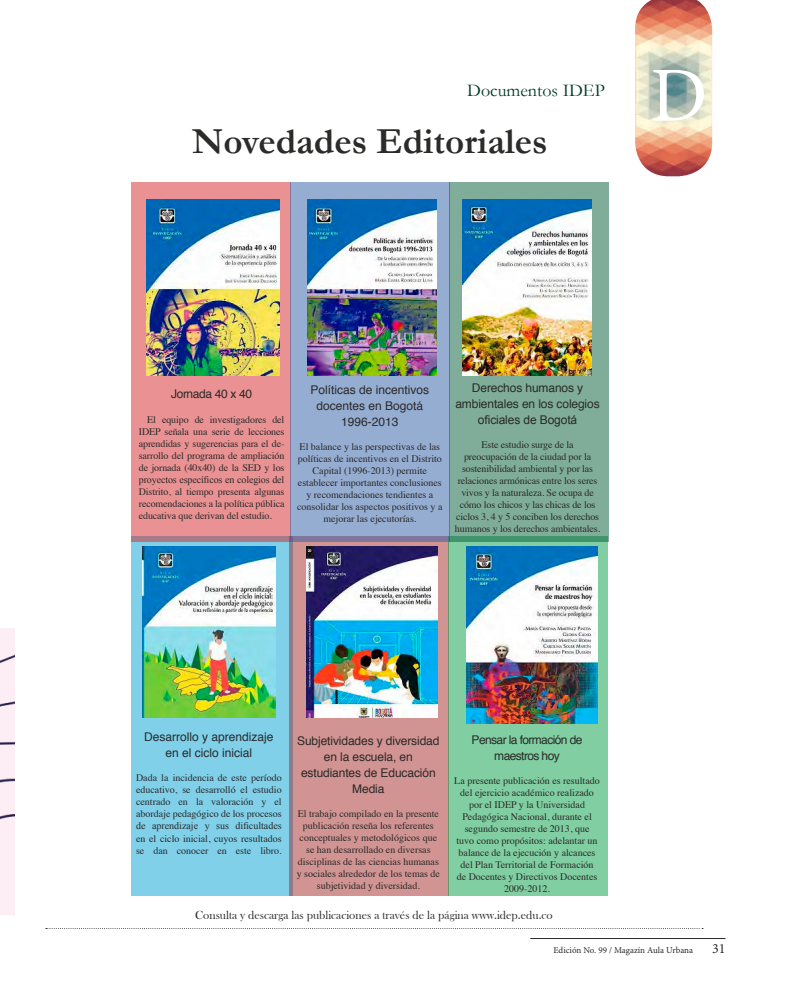
<style>
.page{position:relative;width:794px;height:993px;background:#fff}
.page>*{position:absolute;margin:0;border:0;box-sizing:border-box;transform-origin:0 0}
.t1{font:78px "Minion Pro";color:#fff}
.t2{font:700 37px "Garamond";color:#2b2b2a}
.t3{font:18px "Garamond";color:#023b2b}
.t4{font:14px "Minion Pro";color:#2b2b2a}
.t5{font:12px/16px "Helvetica";letter-spacing:-.01em;color:#2b2b2a;text-align:center}
.t6{font:12px "Bask Old Face";color:#2b2b2a}
.t7{font:12px/16px "Helvetica";letter-spacing:-.05em;color:#2b2b2a;text-align:center}
.t8{font:12px "Arial";letter-spacing:-.01em;color:#2b2b2a}
.t9{font:12px "Helvetica";letter-spacing:-.03em;color:#2b2b2a}
.t10{font:10px/12px "Times";color:#2b2b2a;text-align:center}
.t11{font:10px "Times New Roman";letter-spacing:-.01em;color:#2b2b2a}
.t12{font:9px "Minion Pro";color:#2b2b2a}
</style>
<div class="page">
<hr style="left:530px;top:938px;width:195px;height:1px;background:#2b2b2a">
<img style="left:635px;top:0;width:77px;height:176px">
<div style="left:0;top:628px;width:14px;height:286px;background:#fdeef5"></div>
<div style="left:131px;top:535px;width:161px;height:360px;background:#80d0ea"></div>
<div style="left:289px;top:535px;width:159px;height:360px;background:#d19492"></div>
<div style="left:131px;top:182px;width:159px;height:360px;background:#ea9193"></div>
<div style="left:448px;top:535px;width:160px;height:360px;background:#80cea1"></div>
<div style="left:290px;top:182px;width:160px;height:360px;background:#96add2"></div>
<div style="left:449px;top:182px;width:159px;height:360px;background:#80ad9a"></div>
<img style="left:142px;top:546px;width:133px;height:171px">
<img style="left:306px;top:546px;width:131px;height:171px">
<img style="left:147px;top:199px;width:132px;height:176px">
<img style="left:308px;top:199px;width:129px;height:176px">
<img style="left:462px;top:199px;width:129px;height:176px">
<img style="left:466px;top:546px;width:132px;height:177px">
<h3 class="t3" style="left:467px;top:80px;width:139px">Documentos IDEP</h3>
<h2 class="t2" style="left:192px;top:121px;width:357px">Novedades Editoriales</h2>
<h1 class="t1" style="left:650px;top:43px;width:59px">D</h1>
<p class="t9" style="left:171px;top:389px;width:83px">Jornada 40 x 40</p>
<p class="t10" style="left:139px;top:414px;width:147px;text-align:justify;text-indent:8px">El equipo de investigadores del IDEP señala una serie de lecciones aprendidas y sugerencias para el de&shy;sarrollo del programa de ampliación de jornada (40x40) de la SED y los</p>
<p class="t11" style="left:139px;top:473px;width:147px">proyectos específicos en colegios del</p>
<p class="t10" style="left:139px;top:486px;width:147px;text-align:justify">Distrito, al tiempo presenta algunas recomendaciones a la política pública educativa que derivan del estudio.</p>
<p class="t5" style="left:310px;top:382px;width:120px">Políticas de incentivos docentes en Bogotá<br>1996-2013</p>
<p class="t10" style="left:297px;top:441px;width:147px">El balance y las perspectivas de las políticas de incentivos en el Distrito Capital (1996-2013) permite establecer importantes conclusiones y recomendaciones tendientes a consolidar los aspectos positivos y a mejorar las ejecutorías.</p>
<p class="t5" style="left:455px;top:380px;width:146px">Derechos humanos y ambientales en los colegios</p>
<p class="t8" style="left:478px;top:413px;width:101px">oficiales de Bogotá</p>
<p class="t10" style="left:455px;top:439px;width:147px">Este estudio surge de la preocupación de la ciudad por la sostenibilidad ambiental y por las relaciones armónicas entre los seres vivos y la naturaleza. Se ocupa de cómo los chicos y las chicas de los ciclos 3, 4 y 5 conciben los derechos humanos y los derechos ambientales.</p>
<p class="t5" style="left:144px;top:730px;width:131px">Desarrollo y aprendizaje en el ciclo inicial</p>
<p class="t10" style="left:136px;top:772px;width:147px;text-align:justify">Dada la incidencia de este período educativo, se desarrolló el estudio centrado en la valoración y el abordaje pedagógico de los procesos</p>
<p class="t11" style="left:136px;top:820px;width:147px">de aprendizaje y sus dificultades</p>
<p class="t10" style="left:136px;top:832px;width:147px;text-align:left">en el ciclo inicial, cuyos resultados se dan conocer en este libro.</p>
<p class="t5" style="left:297px;top:733px;width:144px">Subjetividades y diversidad en la escuela, en estudiantes de Educación<br>Media</p>
<p class="t10" style="left:297px;top:808px;width:145px">El trabajo compilado en la presente publicación reseña los referentes conceptuales y metodológicos que se han desarrollado en diversas disciplinas de las ciencias humanas y sociales alrededor de los temas de subjetividad y diversidad.</p>
<p class="t7" style="left:471px;top:732px;width:112px">Pensar la formación de maestros hoy</p>
<p class="t10" style="left:454px;top:775px;width:147px">La presente publicación es resultado del ejercicio académico realizado por el IDEP y la Universidad<br>Pedagógica Nacional, durante el segundo semestre de 2013, que<br>tuvo como propósitos: adelantar un balance de la ejecución y alcances del Plan Territorial de Formación<br>de Docentes y Directivos Docentes<br>2009-2012.</p>
<p class="t6" style="left:195px;top:910px;width:359px">Consulta y descarga las publicaciones a través de la página www.idep.edu.co</p>
<p class="t12" style="left:553px;top:943px;width:141px">Edición No. 99 / Magazín Aula Urbana</p>
<h3 class="t4" style="left:712px;top:938px;width:15px">31</h3>
</div>
